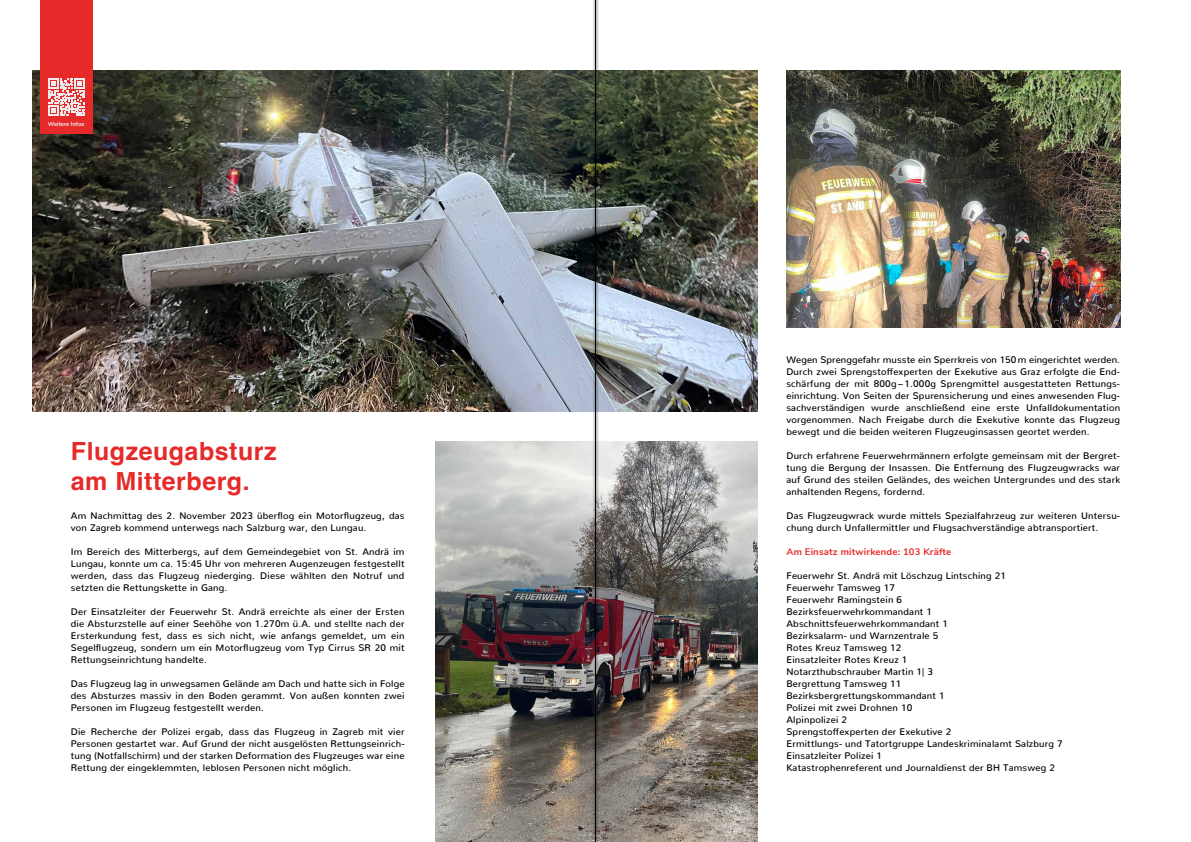
<style>
.page{position:relative;width:1191px;height:842px;background:#fff}
.page>*{position:absolute;margin:0;border:0;box-sizing:border-box;transform-origin:0 0}
.t1{font:700 25px/30px "Helvetica";letter-spacing:.02em;color:#e62a29}
.t2{font:500 9.5px/12px "Nunito";letter-spacing:.02em;color:#000;text-align:justify}
.t3{font:700 9.5px "Nunito";letter-spacing:.02em;color:#e62a29}
.t4{font:700 6px "Nunito";letter-spacing:-.01em;color:#ededed}
</style>
<div class="page">
<img style="left:33px;top:71px;width:724px;height:341px">
<div style="left:40px;top:0;width:52px;height:133px;background:#e62a29"></div>
<img style="left:435px;top:441px;width:322px;height:401px">
<img style="left:786px;top:71px;width:334px;height:256px">
<svg style="left:48px;top:78px;width:37px;height:37px"></svg>
<img style="left:592px;top:0;width:7px;height:842px">
<hr style="left:595px;top:0;width:1px;height:842px;background:#000">
<p class="t4" style="left:48px;top:119px;width:38px">Weitere Infos</p>
<h1 class="t1" style="left:71px;top:439px;width:207px">Flugzeugabsturz am Mitterberg.</h1>
<p class="t2" style="left:71px;top:509px;width:335px">Am Nachmittag des 2. November 2023 überflog ein Motorflugzeug, das von Zagreb kommend unterwegs nach Salzburg war, den Lungau.</p>
<p class="t2" style="left:71px;top:545px;width:335px">Im Bereich des Mitterbergs, auf dem Gemeindegebiet von St. Andrä im Lungau, konnte um ca. 15:45 Uhr von mehreren Augenzeugen festgestellt werden, dass das Flugzeug niederging. Diese wählten den Notruf und setzten die Rettungskette in Gang.</p>
<p class="t2" style="left:71px;top:605px;width:335px">Der Einsatzleiter der Feuerwehr St. Andrä erreichte als einer der Ersten die Absturzstelle auf einer Seehöhe von 1.270m ü.A. und stellte nach der Ersterkundung fest, dass es sich nicht, wie anfangs gemeldet, um ein Segelflugzeug, sondern um ein Motorflugzeug vom Typ Cirrus SR 20 mit Rettungseinrichtung handelte.</p>
<p class="t2" style="left:71px;top:677px;width:335px">Das Flugzeug lag in unwegsamen Gelände am Dach und hatte sich in Folge des Absturzes massiv in den Boden gerammt. Von außen konnten zwei Personen im Flugzeug festgestellt werden.</p>
<p class="t2" style="left:71px;top:725px;width:335px">Die Recherche der Polizei ergab, dass das Flugzeug in Zagreb mit vier Personen gestartet war. Auf Grund der nicht ausgelösten Rettungseinrich&shy;tung (Notfallschirm) und der starken Deformation des Flugzeuges war eine Rettung der eingeklemmten, leblosen Personen nicht möglich.</p>
<p class="t2" style="left:786px;top:353px;width:335px">Wegen Sprenggefahr musste ein Sperrkreis von 150m eingerichtet werden.<br>Durch zwei Sprengstoffexperten der Exekutive aus Graz erfolgte die End&shy;schärfung der mit 800g – 1.000g Sprengmittel ausgestatteten Rettungs&shy;einrichtung. Von Seiten der Spurensicherung und eines anwesenden Flug&shy;sachverständigen wurde anschließend eine erste Unfalldokumentation vorgenommen. Nach Freigabe durch die Exekutive konnte das Flugzeug bewegt und die beiden weiteren Flugzeuginsassen geortet werden.</p>
<p class="t2" style="left:786px;top:449px;width:335px">Durch erfahrene Feuerwehrmännern erfolgte gemeinsam mit der Bergret&shy;tung die Bergung der Insassen. Die Entfernung des Flugzeugwracks war auf Grund des steilen Geländes, des weichen Untergrundes und des stark anhaltenden Regens, fordernd.</p>
<p class="t2" style="left:786px;top:509px;width:335px">Das Flugzeugwrack wurde mittels Spezialfahrzeug zur weiteren Untersu&shy;chung durch Unfallermittler und Flugsachverständige abtransportiert.</p>
<p class="t3" style="left:786px;top:545px;width:166px">Am Einsatz mitwirkende: 103 Kräfte</p>
<p class="t2" style="left:786px;top:569px;width:278px;text-align:left">Feuerwehr St. Andrä mit Löschzug Lintsching 21<br>Feuerwehr Tamsweg 17<br>Feuerwehr Ramingstein 6<br>Bezirksfeuerwehrkommandant 1<br>Abschnittsfeuerwehrkommandant 1<br>Bezirksalarm- und Warnzentrale 5<br>Rotes Kreuz Tamsweg 12<br>Einsatzleiter Rotes Kreuz 1<br>Notarzthubschrauber Martin 1| 3<br>Bergrettung Tamsweg 11<br>Bezirksbergrettungskommandant 1<br>Polizei mit zwei Drohnen 10<br>Alpinpolizei 2<br>Sprengstoffexperten der Exekutive 2<br>Ermittlungs- und Tatortgruppe Landeskriminalamt Salzburg 7<br>Einsatzleiter Polizei 1<br>Katastrophenreferent und Journaldienst der BH Tamsweg 2</p>
</div>
